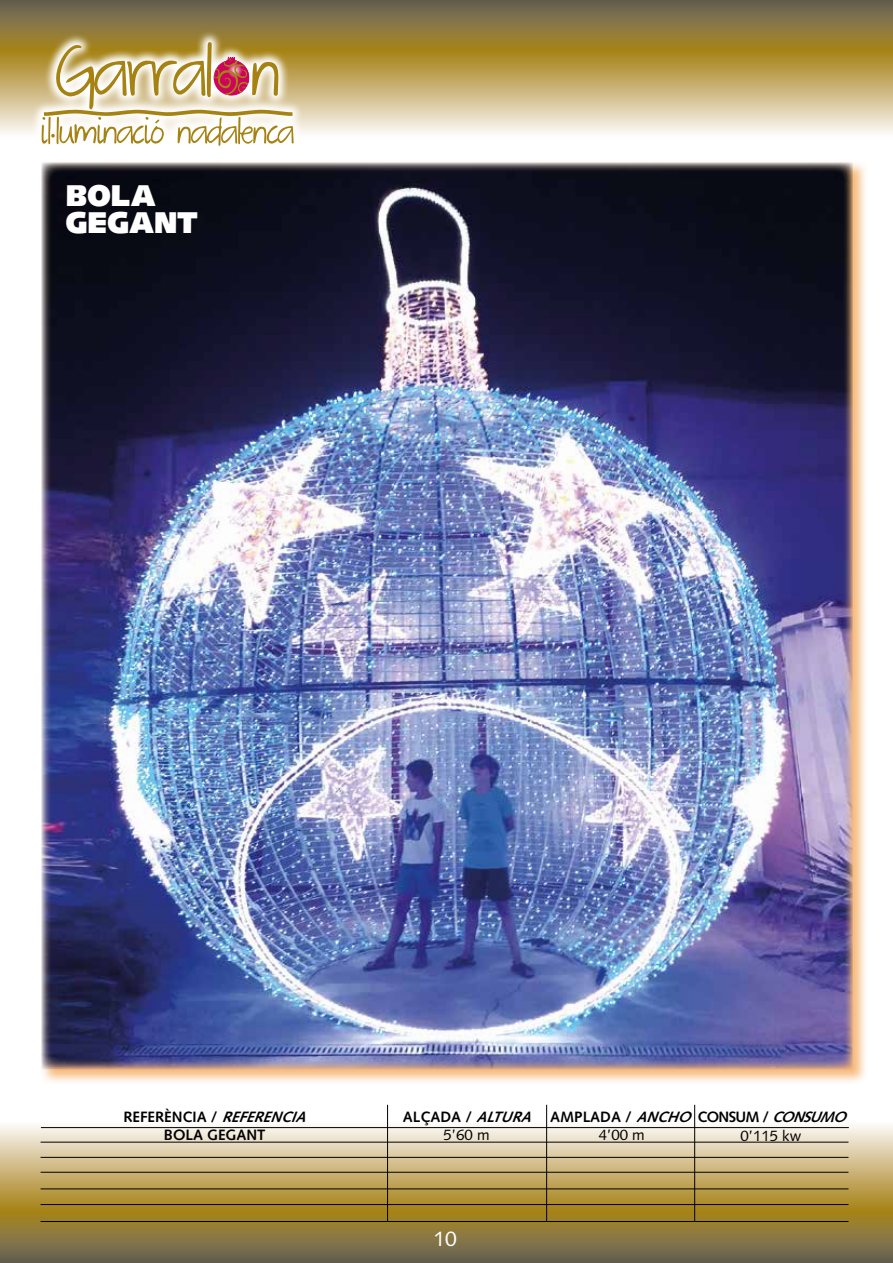
<style>
.page{position:relative;width:893px;height:1263px;background:#fff}
.page>*{position:absolute;margin:0;border:0;box-sizing:border-box;transform-origin:0 0}
.t1{font:900 30px/27px "Syntax";color:#fff}
.t2{font:21px "Syntax";color:#fff}
.t3{font:700 15px "Syntax";color:#000}
.t4{font:15px "Syntax";color:#000}
.s1{font-style:italic}
</style>
<div class="page">
<svg style="left:0;top:0;width:893px;height:133px;background:#ae9a65"></svg>
<svg style="left:0;top:1120px;width:893px;height:143px;background:#b3a06b"></svg>
<svg style="left:29px;top:30px;width:276px;height:112px;background:#b09a5a"></svg>
<svg style="left:42px;top:42px;width:252px;height:104px"></svg>
<div style="left:39px;top:160px;width:830px;height:925px;background:#f3912d;opacity:.64"></div>
<img style="left:42px;top:163px;width:811px;height:906px">
<hr style="left:41px;top:1142px;width:807px;height:1px;background:#000">
<hr style="left:387px;top:1105px;width:1px;height:117px;background:#000">
<hr style="left:546px;top:1105px;width:1px;height:117px;background:#000">
<hr style="left:694px;top:1105px;width:1px;height:117px;background:#000">
<hr style="left:41px;top:1172px;width:807px;height:1px;background:#000">
<hr style="left:41px;top:1188px;width:807px;height:1px;background:#000">
<hr style="left:41px;top:1204px;width:807px;height:1px;background:#000">
<hr style="left:41px;top:1221px;width:807px;height:1px;background:#000">
<hr style="left:41px;top:1157px;width:807px;height:1px;background:#000">
<hr style="left:41px;top:1127px;width:808px;height:1px;background:#000">
<h1 class="t1" style="left:66px;top:183px;width:133px">BOLA<br>GEGANT</h1>
<p class="t3" style="left:123px;top:1108px;width:190px">R E F E R È N C I A / <span class="s1">REFERENCIA</span></p>
<p class="t3" style="left:403px;top:1108px;width:450px">ALÇADA / <span class="s1">ALTURA</span> AMPLADA / <span class="s1">ANCHO</span> CONSUM / <span class="s1">CONSUMO</span></p>
<p class="t3" style="left:164px;top:1126px;width:103px">BOLA GEGANT</p>
<p class="t4" style="left:444px;top:1126px;width:47px">5’60 m</p>
<p class="t4" style="left:599px;top:1126px;width:47px">4’00 m</p>
<p class="t4" style="left:741px;top:1127px;width:62px">0’115 kw</p>
<h2 class="t2" style="left:434px;top:1226px;width:25px">10</h2>
</div>
